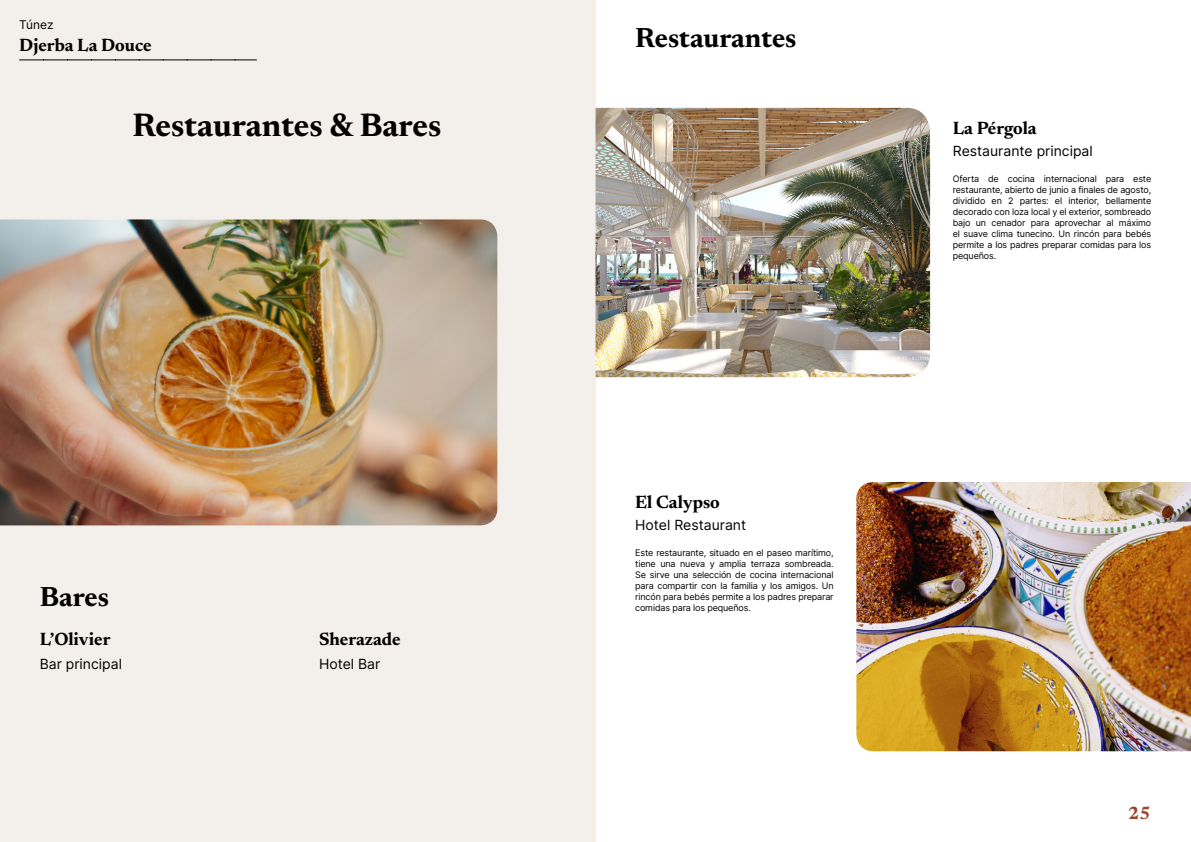
<style>
.page{position:relative;width:1191px;height:842px;background:#fff}
.page>*{position:absolute;margin:0;border:0;box-sizing:border-box;transform-origin:0 0}
.t1{font:700 33px "Newsreader 24 pt";color:#000}
.t2{font:700 28px "Newsreader 24 pt";color:#000}
.t3{font:700 18px "Newsreader 24 pt";color:#000}
.t4{font:700 18px "Newsreader 24 pt";color:#9d432c}
.t5{font:14px "Inter";color:#000}
.t6{font:12px "Inter";color:#000}
.t7{font:9px/11px "Inter";letter-spacing:-.015em;color:#000;text-align:justify}
</style>
<div class="page">
<div style="left:0;top:0;width:595px;height:842px;background:#f3f0ec"></div>
<img style="left:0;top:219px;width:497px;height:306px">
<img style="left:595px;top:108px;width:335px;height:269px">
<img style="left:856px;top:482px;width:335px;height:269px">
<svg style="left:20px;top:60px;width:236px;height:1px"></svg>
<h3 class="t6" style="left:19px;top:15px;width:36px">Túnez</h3>
<h3 class="t3" style="left:19px;top:32px;width:134px">Djerba La Douce</h3>
<h1 class="t1" style="left:133px;top:101px;width:310px">Restaurantes &amp; Bares</h1>
<h2 class="t2" style="left:40px;top:576px;width:71px">Bares</h2>
<h3 class="t3" style="left:40px;top:626px;width:72px">L’Olivier</h3>
<h3 class="t5" style="left:40px;top:654px;width:84px">Bar principal</h3>
<h3 class="t3" style="left:319px;top:626px;width:83px">Sherazade</h3>
<h3 class="t5" style="left:319px;top:654px;width:63px">Hotel Bar</h3>
<h2 class="t2" style="left:635px;top:18px;width:163px">Restaurantes</h2>
<h3 class="t3" style="left:635px;top:489px;width:86px">El Calypso</h3>
<h3 class="t5" style="left:635px;top:515px;width:112px">Hotel Restaurant</h3>
<p class="t7" style="left:635px;top:547px;width:200px">Este restaurante, situado en el paseo marítimo, tiene una nueva y amplia terraza sombreada.<br>Se sirve una selección de cocina internacional para compartir con la familia y los amigos. Un rincón para bebés permite a los padres preparar comidas para los pequeños.</p>
<h3 class="t3" style="left:952px;top:115px;width:85px">La Pérgola</h3>
<h3 class="t5" style="left:952px;top:141px;width:141px">Restaurante principal</h3>
<p class="t7" style="left:952px;top:173px;width:200px">Oferta de cocina internacional para este restaurante, abierto de junio a finales de agosto, dividido en 2 partes: el interior, bellamente decorado con loza local y el exterior, sombreado bajo un cenador para aprovechar al máximo el suave clima tunecino. Un rincón para bebés permite a los padres preparar comidas para los pequeños.</p>
<h3 class="t4" style="left:1128px;top:800px;width:24px">25</h3>
</div>
